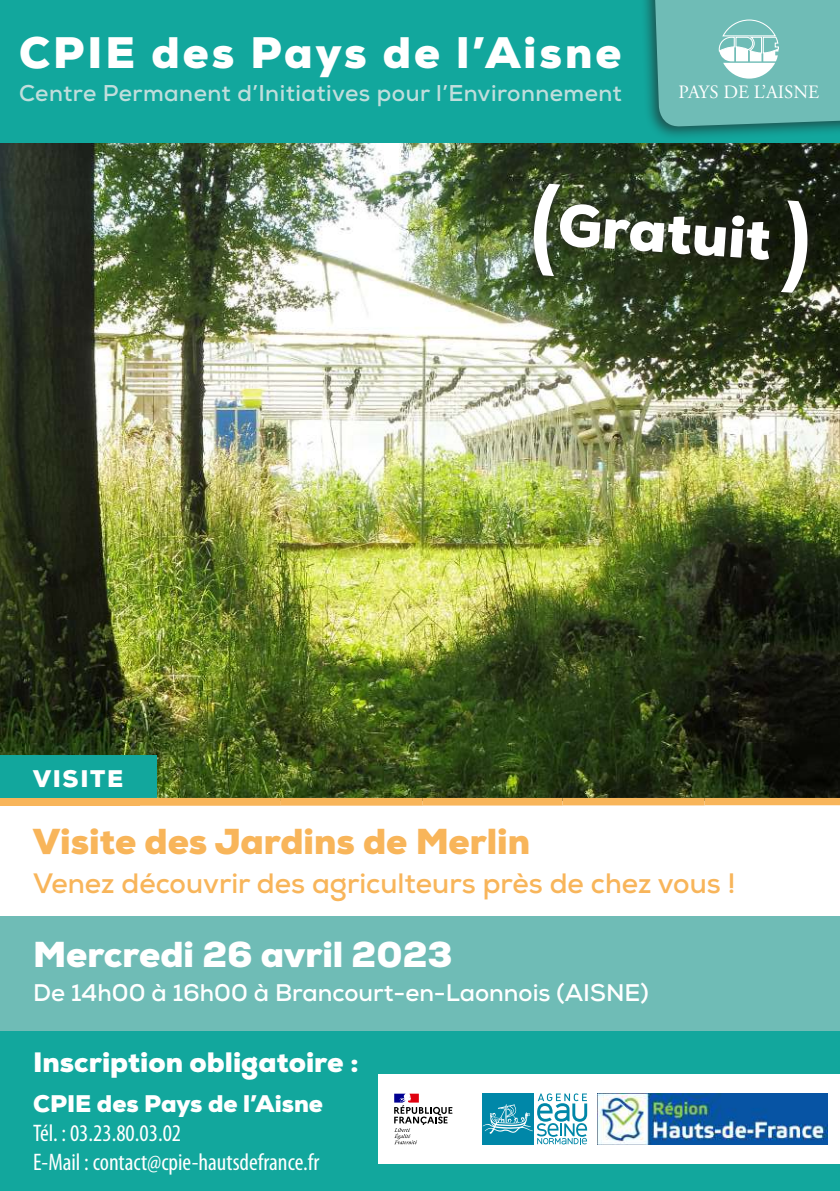
<style>
.page{position:relative;width:840px;height:1191px;background:#fff}
.page>*{position:absolute;margin:0;border:0;box-sizing:border-box;transform-origin:0 0}
.t1{font:900 58.6px "Nexa";color:#fff}
.t2{font:900 44px "Nexa";letter-spacing:.07em;color:#fff}
.t3{font:900 36px "Nexa";color:#f8b55a}
.t4{font:900 36px "Nexa";color:#fff}
.t5{font:700 28px "Nexa";color:#f8b55a}
.t6{font:900 28px "Nexa";color:#fff}
.t7{font:condensed 24px/28.8px "Myriad Pro";color:#fff}
.t8{font:700 24px "Nexa";color:#fff}
.t9{font:900 24px "Nexa";color:#fff}
.t10{font:700 22.8px "Nexa";letter-spacing:.02em;color:#c0dedc}
.t11{font:18.8px "Adobe Garamond Pro";color:#fff}
</style>
<div class="page">
<div style="left:0;top:1030px;width:839px;height:161px;background:#12a79d"></div>
<img style="left:0;top:143px;width:839px;height:655px">
<div style="left:0;top:916px;width:839px;height:114px;background:#6fbcb6"></div>
<div style="left:0;top:0;width:839px;height:143px;background:#12a79d"></div>
<div style="left:0;top:755px;width:156px;height:49px;background:#12a79d"></div>
<div style="left:522px;top:173px;width:295px;height:129px;background:#231f20;opacity:.75"></div>
<svg style="left:532px;top:184px;width:28px;height:92px"></svg>
<svg style="left:780px;top:200px;width:28px;height:93px"></svg>
<div style="left:139px;top:798px;width:700px;height:7px;background:#f8b55a"></div>
<div style="left:0;top:798px;width:139px;height:7px;background:#f8b55a"></div>
<div style="left:638px;top:0;width:201px;height:141px;background:#231f20;opacity:.6"></div>
<svg style="left:653px;top:0;width:186px;height:127px"></svg>
<div style="left:378px;top:1074px;width:461px;height:89px;background:#fff"></div>
<img style="left:597px;top:1093px;width:229px;height:51px">
<svg style="left:394px;top:1093px;width:58px;height:51px"></svg>
<svg style="left:482px;top:1093px;width:105px;height:51px"></svg>
<h2 class="t2" style="left:19px;top:25px;width:603px">CPIE des Pays de l’Aisne</h2>
<p class="t10" style="left:19px;top:79px;width:604px">Centre Permanent d’Initiatives pour l’Environnement</p>
<p class="t11" style="left:678px;top:81px;width:142px">PAYS DE L’AISNE</p>
<p class="t9" style="left:33px;top:763px;width:92px">VISITE</p>
<h1 class="t1" style="left:560px;top:187px;width:215px;rotate:4deg">Gratuit</h1>
<h3 class="t3" style="left:33px;top:818px;width:498px">Visite des Jardins de Merlin</h3>
<p class="t5" style="left:33px;top:865px;width:703px">Venez découvrir des agriculteurs près de chez vous !</p>
<h3 class="t4" style="left:33px;top:931px;width:420px">Mercredi 26 avril 2023</h3>
<p class="t8" style="left:33px;top:977px;width:616px">De 14h00 à 16h00 à Brancourt-en-Laonnois (AISNE)</p>
<p class="t6" style="left:33px;top:1044px;width:327px">Inscription obligatoire :</p>
<p class="t9" style="left:33px;top:1088px;width:291px">CPIE des Pays de l’Aisne</p>
<p class="t7" style="left:33px;top:1118px;width:287px">Tél. : 03.23.80.03.02<br>E-Mail : contact@cpie-hautsdefrance.fr</p>
</div>
